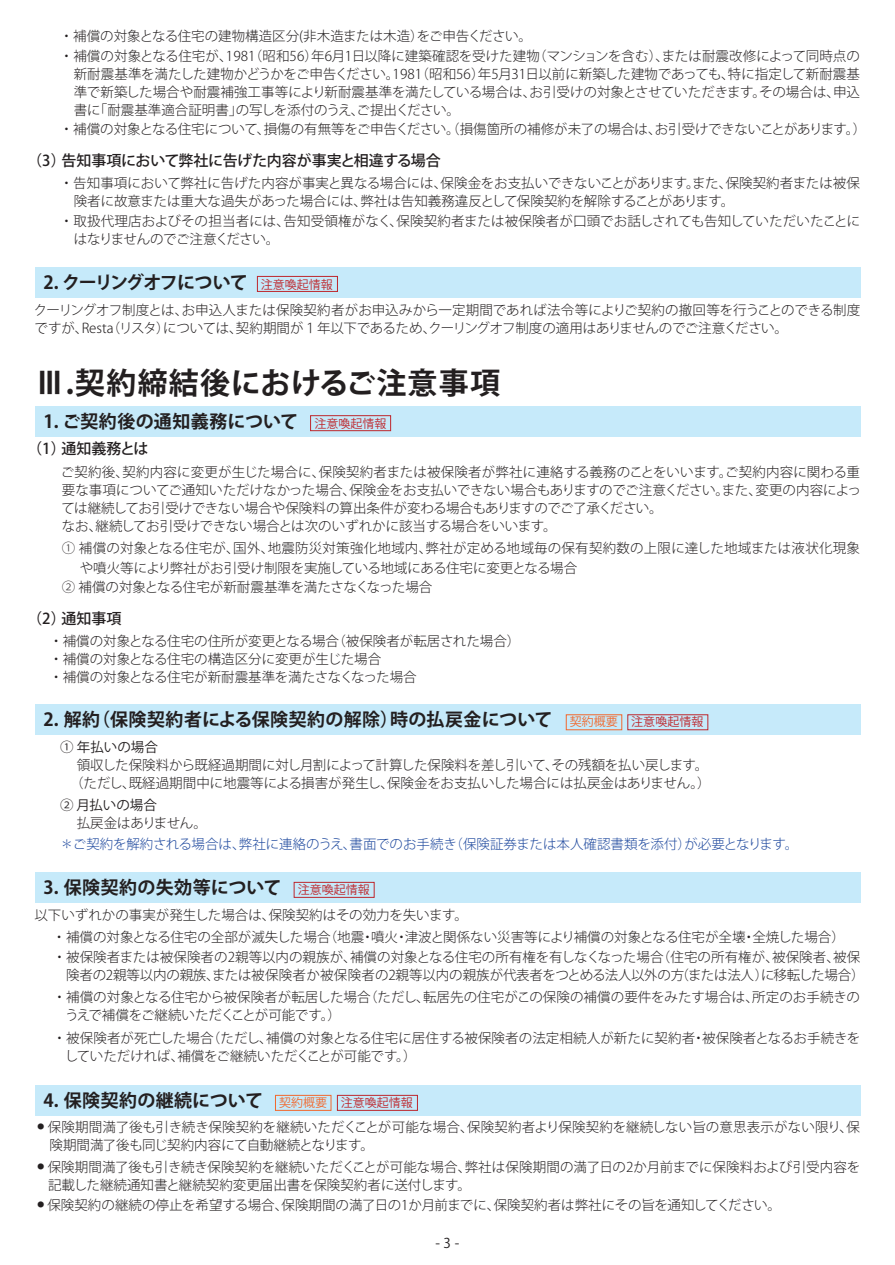
<style>
.page{position:relative;width:895px;height:1265px;background:#fff}
.page>*{position:absolute;margin:0;border:0;box-sizing:border-box;transform-origin:0 0}
.t1{font:700 30px "Koz Go Pr 6 N";letter-spacing:.04em;color:#231f20}
.t2{font:700 18px "Koz Go Pro";letter-spacing:.015em;color:#231f20}
.t3{font:700 18px "Koz Go Pro";letter-spacing:-.065em;color:#231f20}
.t4{font:500 15px "Koz Go Pro";letter-spacing:-.01em;color:#231f20}
.t5{font:300 13.5px/18px "Koz Go Pro";color:#231f20}
.t6{font:300 13.5px "Koz Go Pro";color:#1c479d}
.t7{font:13.5px "Koz Go Pr 6 N";color:#231f20}
.t8{font:300 13.5px "Koz Go Pro";letter-spacing:-.02em;color:#231f20}
.t9{font:13.5px "Koz Go Pro";color:#231f20}
.s1{font-weight:400;font-size:12px;color:#be272d}
.s2{font-weight:400;font-size:13.5px}
.s3{font-weight:400;font-size:12px;color:#f2682d}
</style>
<div class="page">
<div style="left:35px;top:267px;width:825px;height:30px;background:#c6eafa"></div>
<div style="left:35px;top:406px;width:825px;height:30px;background:#c6eafa"></div>
<div style="left:35px;top:872px;width:825px;height:31px;background:#c6eafa"></div>
<div style="left:35px;top:704px;width:825px;height:31px;background:#c6eafa"></div>
<div style="left:35px;top:1085px;width:825px;height:30px;background:#c6eafa"></div>
<div style="left:257px;top:276px;width:81px;height:16px;border:1px solid #be272d"></div>
<div style="left:310px;top:415px;width:81px;height:16px;border:1px solid #be272d"></div>
<div style="left:294px;top:882px;width:80px;height:15px;border:1px solid #be272d"></div>
<div style="left:566px;top:714px;width:56px;height:16px;border:1px solid #f2682d"></div>
<div style="left:627px;top:714px;width:81px;height:16px;border:1px solid #be272d"></div>
<div style="left:275px;top:1094px;width:56px;height:16px;border:1px solid #f2682d"></div>
<div style="left:337px;top:1094px;width:81px;height:16px;border:1px solid #be272d"></div>
<p class="t5" style="left:60px;top:27px;width:801px;line-height:19.5px">・ 補償の対象となる住宅の建物構造区分(非木造または木造）をご申告ください。<br>・ 補償の対象となる住宅が、1981（昭和56）年6月1日以降に建築確認を受けた建物（マンションを含む）、または耐震改修によって同時点の</p>
<p class="t5" style="left:74px;top:65px;width:787px;text-align:justify">新耐震基準を満たした建物かどうかをご申告ください。1981（昭和56）年5月31日以前に新築した建物であっても、特に指定して新耐震基準で新築した場合や耐震補強工事等により新耐震基準を満たしている場合は、お引受けの対象とさせていただきます。その場合は、申込書に「耐震基準適合証明書」の写しを添付のうえ、ご提出ください。</p>
<p class="t5" style="left:60px;top:121px;width:807px">・ 補償の対象となる住宅について、損傷の有無等をご申告ください。（損傷箇所の補修が未了の場合は、お引受けできないことがあります。）</p>
<p class="t4" style="left:27px;top:151px;width:415px">（3）告知事項において弊社に告げた内容が事実と相違する場合</p>
<p class="t5" style="left:74px;top:175px;width:787px;text-indent:-14px">・ 告知事項において弊社に告げた内容が事実と異なる場合には、保険金をお支払いできないことがあります。また、保険契約者または被保険者に故意または重大な過失があった場合には、弊社は告知義務違反として保険契約を解除することがあります。</p>
<p class="t5" style="left:74px;top:212px;width:788px;text-indent:-14px">・ 取扱代理店およびその担当者には、告知受領権がなく、保険契約者または被保険者が口頭でお話しされても告知していただいたことにはなりませんのでご注意ください。</p>
<h2 class="t3" style="left:44px;top:270px;width:291px">2．クーリングオフについて <span class="s1">注意喚起情報</span></h2>
<p class="t5" style="left:34px;top:301px;width:827px">クーリングオフ制度とは、お申込人または保険契約者がお申込みから一定期間であれば法令等によりご契約の撤回等を行うことのできる制度ですが、Resta（リスタ）については、契約期間が１年以下であるため、クーリングオフ制度の適用はありませんのでご注意ください。</p>
<h1 class="t1" style="left:35px;top:366px;width:467px">Ⅲ.契約締結後におけるご注意事項</h1>
<h2 class="t2" style="left:44px;top:409px;width:344px">1．ご契約後の通知義務について <span class="s2">　</span><span class="s1">注意喚起情報</span></h2>
<p class="t4" style="left:27px;top:439px;width:123px">（1）通知義務とは</p>
<p class="t5" style="left:61px;top:463px;width:801px">ご契約後、契約内容に変更が生じた場合に、保険契約者または被保険者が弊社に連絡する義務のことをいいます。ご契約内容に関わる重要な事項についてご通知いただけなかった場合、保険金をお支払いできない場合もありますのでご注意ください。また、変更の内容によっては継続してお引受けできない場合や保険料の算出条件が変わる場合もありますのでご了承ください。<br>なお、継続してお引受けできない場合とは次のいずれかに該当する場合をいいます。</p>
<p class="t5" style="left:62px;top:539px;width:799px">① 補償の対象となる住宅が、国外、地震防災対策強化地域内、弊社が定める地域毎の保有契約数の上限に達した地域または液状化現象</p>
<p class="t5" style="left:80px;top:559px;width:499px">や噴火等により弊社がお引受け制限を実施している地域にある住宅に変更となる場合</p>
<p class="t5" style="left:62px;top:578px;width:372px">② 補償の対象となる住宅が新耐震基準を満たさなくなった場合</p>
<p class="t4" style="left:27px;top:608px;width:96px">（2）通知事項</p>
<p class="t5" style="left:49px;top:632px;width:472px">・ 補償の対象となる住宅の住所が変更となる場合（被保険者が転居された場合）・ 補償の対象となる住宅の構造区分に変更が生じた場合<br>・ 補償の対象となる住宅が新耐震基準を満たさなくなった場合</p>
<h2 class="t2" style="left:44px;top:708px;width:661px">2．解約（保険契約者による保険契約の解除）時の払戻金について <span class="s3">契約概要</span> <span class="s1">注意喚起情報</span></h2>
<p class="t7" style="left:60px;top:739px;width:99px">① 年払いの場合</p>
<p class="t5" style="left:70px;top:755px;width:642px;text-align:center">領収した保険料から既経過期間に対し月割によって計算した保険料を差し引いて、その残額を払い戻します。（ただし、既経過期間中に地震等による損害が発生し、保険金をお支払いした場合には払戻金はありません。）</p>
<p class="t7" style="left:60px;top:797px;width:98px">② 月払いの場合</p>
<p class="t8" style="left:77px;top:814px;width:132px">払戻金はありません。</p>
<p class="t6" style="left:60px;top:835px;width:739px">＊ご契約を解約される場合は、弊社に連絡のうえ、書面でのお手続き（保険証券または本人確認書類を添付）が必要となります。</p>
<h2 class="t2" style="left:44px;top:876px;width:327px">3．保険契約の失効等について <span class="s2">　</span><span class="s1">注意喚起情報</span></h2>
<p class="t5" style="left:53px;top:903px;width:793px;line-height:22.5px;text-indent:-18px">以下いずれかの事実が発生した場合は、保険契約はその効力を失います。<br>・ 補償の対象となる住宅の全部が滅失した場合（地震・噴火・津波と関係ない災害等により補償の対象となる住宅が全壊・全焼した場合）</p>
<p class="t5" style="left:66px;top:947px;width:799px;text-indent:-14px">・ 被保険者または被保険者の2親等以内の親族が、補償の対象となる住宅の所有権を有しなくなった場合（住宅の所有権が、被保険者、被保険者の2親等以内の親族、または被保険者か被保険者の2親等以内の親族が代表者をつとめる法人以外の方（または法人）に移転した場合）</p>
<p class="t5" style="left:65px;top:988px;width:796px;text-indent:-12px">・ 補償の対象となる住宅から被保険者が転居した場合（ただし、転居先の住宅がこの保険の補償の要件をみたす場合は、所定のお手続きのうえで補償をご継続いただくことが可能です。）</p>
<p class="t5" style="left:65px;top:1028px;width:797px;text-indent:-12px">・ 被保険者が死亡した場合（ただし、補償の対象となる住宅に居住する被保険者の法定相続人が新たに契約者・被保険者となるお手続きをしていただければ、補償をご継続いただくことが可能です。）</p>
<h2 class="t2" style="left:44px;top:1088px;width:370px">4．保険契約の継続について <span class="s2">　</span><span class="s3">契約概要</span> <span class="s1">注意喚起情報</span></h2>
<p class="t5" style="left:49px;top:1117px;width:811px;text-indent:-12px"><sup>●</sup> 保険期間満了後も引き続き保険契約を継続いただくことが可能な場合、保険契約者より保険契約を継続しない旨の意思表示がない限り、保険期間満了後も同じ契約内容にて自動継続となります。</p>
<p class="t5" style="left:48px;top:1158px;width:813px;text-indent:-10px"><sup>●</sup> 保険期間満了後も引き続き保険契約を継続いただくことが可能な場合、弊社は保険期間の満了日の2か月前までに保険料および引受内容を記載した継続通知書と継続契約変更届出書を保険契約者に送付します。</p>
<p class="t5" style="left:37px;top:1195px;width:745px"><sup>●</sup> 保険契約の継続の停止を希望する場合、保険期間の満了日の1か月前までに、保険契約者は弊社にその旨を通知してください。</p>
<p class="t9" style="left:435px;top:1234px;width:26px">- 3 -</p>
</div>
